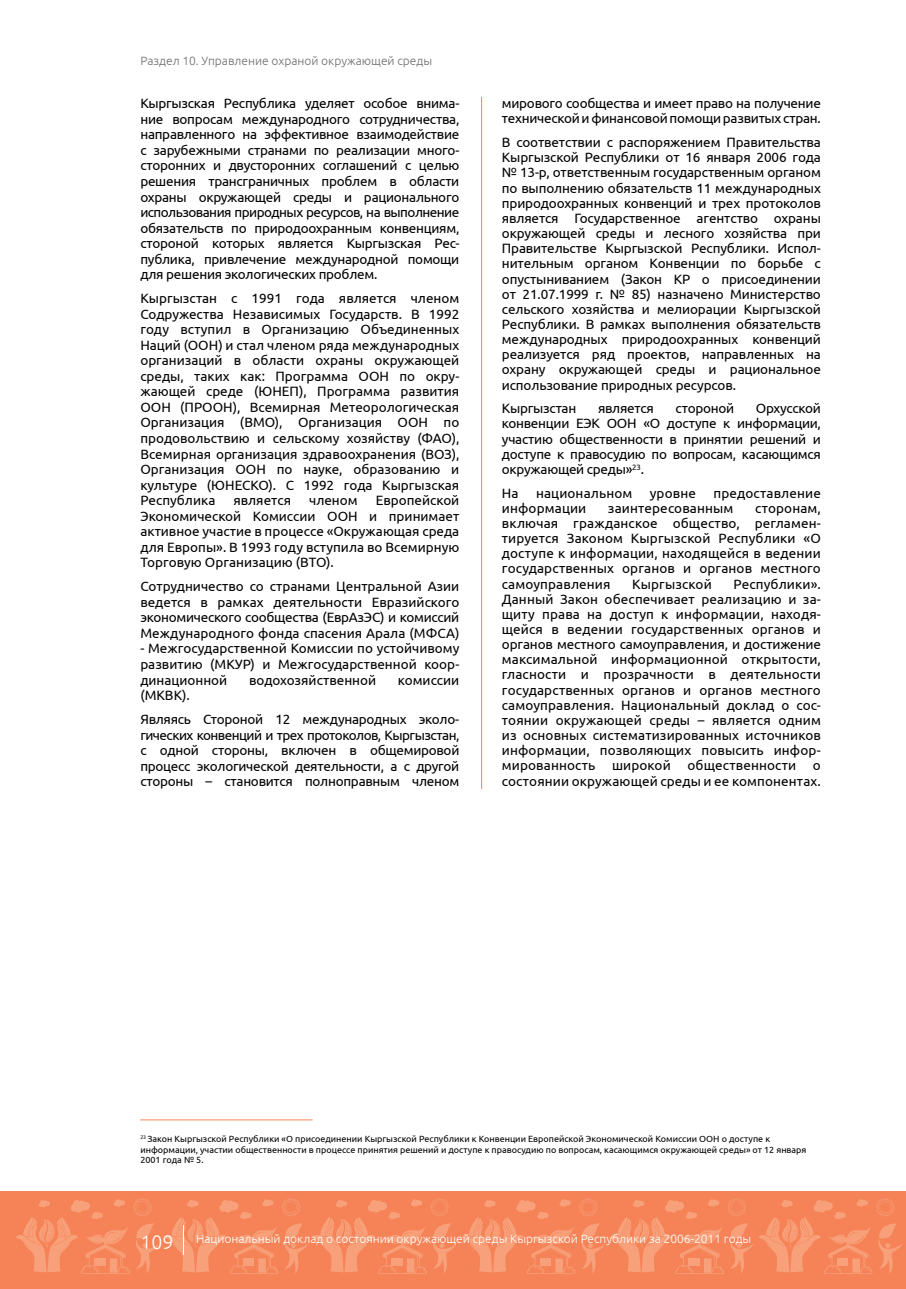
<style>
.page{position:relative;width:906px;height:1289px;background:#fff}
.page>*{position:absolute;margin:0;border:0;box-sizing:border-box;transform-origin:0 0}
.t1{font:13.5px/15.1px "Ubuntu";color:#000;text-align:justify}
.t2{font:13.5px/15.1px "Ubuntu";letter-spacing:-.02em;color:#000}
.t3{font:300 12px "Ubuntu";color:#fff}
.t4{font:300 12px "Ubuntu";color:#6d6e71}
.t5{font:9px/10.8px "Ubuntu";color:#000}
.s1{font-size:19.5px}
</style>
<div class="page">
<hr style="left:481px;top:97px;width:1px;height:1063px;background:#f58357">
<div style="left:0;top:1191px;width:906px;height:97px;background:#f58357"></div>
<svg style="left:16px;top:1198px;width:886px;height:75px"></svg>
<div style="left:467px;top:789px;width:27px;height:390px;background:#fff"></div>
<hr style="left:140px;top:1119px;width:173px;height:1px;background:#f58357">
<p class="t4" style="left:140px;top:53px;width:293px">Раздел 10. Управление охраной окружающей среды</p>
<p class="t1" style="left:140px;top:95px;width:320px">Кыргызская Республика уделяет особое внима&shy;ние вопросам международного сотрудничества, направленного на эффективное взаимодействие с зарубежными странами по реализации много&shy;сторонних и двусторонних соглашений с целью решения трансграничных проблем в области охраны окружающей среды и рационального использования природных ресурсов, на выполнение обязательств по природоохранным конвенциям, стороной которых является Кыргызская Рес&shy;публика, привлечение международной помощи для решения экологических проблем.</p>
<p class="t1" style="left:140px;top:290px;width:320px">Кыргызстан с 1991 года является членом Содружества Независимых Государств. В 1992 году вступил в Организацию Объединенных Наций (ООН) и стал членом ряда международных организаций в области охраны окружающей среды, таких как: Программа ООН по окру&shy;жающей среде (ЮНЕП), Программа развития ООН (ПРООН), Всемирная Метеорологическая Организация (ВМО), Организация ООН по продовольствию и сельскому хозяйству (ФАО), Всемирная организация здравоохранения (ВОЗ), Организация ООН по науке, образованию и культуре (ЮНЕСКО). С 1992 года Кыргызская Республика</p>
<p class="t1" style="left:140px;top:492px;width:320px;line-height:15.6px;text-indent:235px">Европейской Экономической Комиссии ООН и принимает активное участие в процессе «Окружающая среда для Европы». В 1993 году вступила во Всемирную Торговую Организацию (ВТО).</p>
<p class="t1" style="left:140px;top:578px;width:320px;line-height:15.6px">Сотрудничество со странами Центральной Азии ведется в рамках деятельности Евразийского экономического сообщества (ЕврАзЭС) и комиссий Международного фонда спасения Арала (МФСА)</p>
<p class="t1" style="left:140px;top:640px;width:320px;line-height:15.6px">- Межгосударственной Комиссии по устойчивому развитию (МКУР) и Межгосударственной коор&shy;динационной</p>
<p class="t1" style="left:233px;top:492px;width:59px">является</p>
<p class="t1" style="left:309px;top:492px;width:50px">членом</p>
<p class="t1" style="left:249px;top:671px;width:129px">водохозяйственной</p>
<p class="t1" style="left:398px;top:671px;width:63px">комиссии</p>
<p class="t2" style="left:140px;top:682px;width:320px;line-height:24px">(МКВК).<br>Являясь Стороной 12 международных эколо-</p>
<p class="t1" style="left:140px;top:726px;width:320px;line-height:15.6px">гических конвенций и трех протоколов, Кыргызстан, с одной стороны, включен в общемировой процесс экологической деятельности, а с другой стороны – становится полноправным членом</p>
<p class="t2" style="left:502px;top:95px;width:320px">мирового сообщества и имеет право на получение технической и финансовой помощи развитых стран.</p>
<p class="t1" style="left:502px;top:134px;width:320px">В соответствии с распоряжением Правительства Кыргызской Республики от 16 января 2006 года № 13-р, ответственным государственным органом по выполнению обязательств 11 международных природоохранных конвенций и трех протоколов является Государственное агентство охраны окружающей среды и лесного хозяйства при Правительстве Кыргызской Республики. Испол&shy;нительным органом Конвенции по борьбе с опустыниванием (Закон КР о присоединении от 21.07.1999 г. № 85) назначено Министерство сельского хозяйства и мелиорации Кыргызской Республики. В рамках выполнения обязательств международных природоохранных конвенций реализуется ряд проектов, направленных на охрану окружающей среды и рациональное использование природных ресурсов.</p>
<p class="t2" style="left:502px;top:400px;width:76px">Кыргызстан</p>
<p class="t2" style="left:598px;top:400px;width:57px">является</p>
<p class="t2" style="left:675px;top:400px;width:60px">стороной</p>
<p class="t1" style="left:502px;top:400px;width:320px;text-indent:254px">Орхусской конвенции ЕЭК ООН «О доступе к информации, участию общественности в принятии решений и доступе к правосудию по вопросам, касающимся окружающей среды»<sup>23</sup>.</p>
<p class="t1" style="left:502px;top:485px;width:18px">На</p>
<p class="t1" style="left:536px;top:485px;width:98px">национальном</p>
<p class="t1" style="left:650px;top:485px;width:48px">уровне</p>
<p class="t1" style="left:713px;top:485px;width:109px">предоставление</p>
<p class="t1" style="left:502px;top:500px;width:86px">информации</p>
<p class="t1" style="left:608px;top:500px;width:127px">заинтересованным</p>
<p class="t1" style="left:502px;top:500px;width:320px;text-indent:253px">сторонам, включая гражданское общество, регламен&shy;тируется Законом Кыргызской Республики «О доступе к информации, находящейся в ведении государственных органов и органов местного самоуправления</p>
<p class="t1" style="left:502px;top:575px;width:320px;text-indent:231px">Республики».<br>Данный Закон обеспечивает реализацию и за&shy;щиту права на доступ к информации, находя&shy;щейся в ведении государственных органов и органов местного самоуправления, и достижение максимальной информационной открытости, гласности и прозрачности в деятельности государственных органов и органов местного самоуправления. Национальный доклад о сос&shy;тоянии окружающей среды – является одним из основных систематизированных источников информации, позволяющих повысить инфор&shy;мированность широкой общественности о состоянии окружающей среды и ее компонентах.</p>
<p class="t1" style="left:632px;top:575px;width:81px">Кыргызской</p>
<p class="t5" style="left:140px;top:1132px;width:667px"><sup>23</sup> Закон Кыргызской Республики «О присоединении Кыргызской Республики к Конвенции Европейской Экономической Комиссии ООН о доступе к информации, участии общественности в процессе принятия решений и доступе к правосудию по вопросам, касающимся окружающей среды» от 12 января<br>2001 года № 5.</p>
<p class="t3" style="left:140px;top:1231px;width:612px"><span class="s1">109</span> Национальный доклад о состоянии окружающей среды Кыргызской Республики за 2006-2011 годы</p>
</div>
